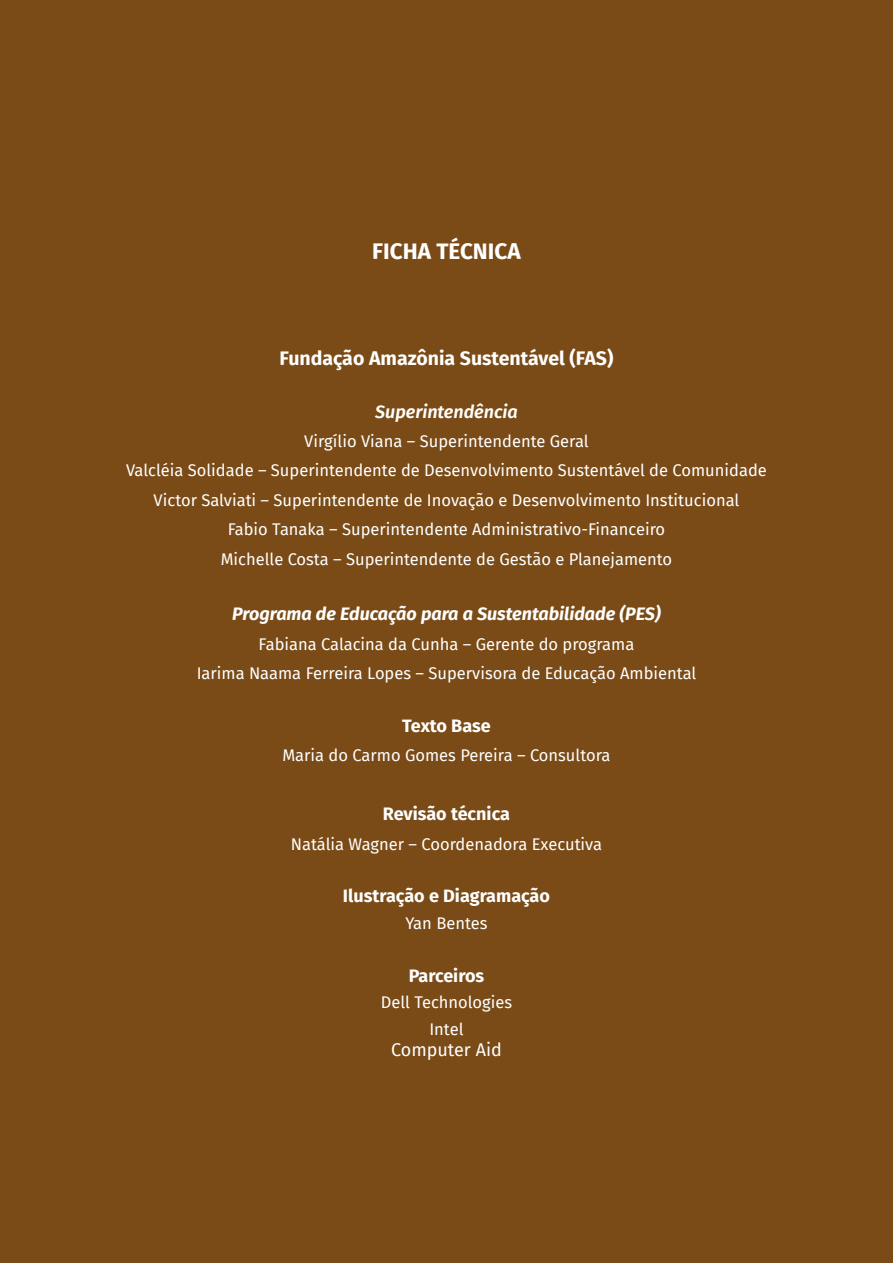
<style>
.page{position:relative;width:893px;height:1263px;background:#fff}
.page>*{position:absolute;margin:0;border:0;box-sizing:border-box;transform-origin:0 0}
.t1{font:700 22.5px "Fira Sans";color:#fff}
.t2{font:700 19.5px "Fira Sans";color:#fff}
.t3{font:700 18px "Fira Sans";color:#fff}
.t4{font:italic 700 18px "Fira Sans";color:#fff}
.t5{font:italic 600 18px "Fira Sans";color:#fff}
.t6{font:18px "Fira Sans";color:#fff}
.t7{font:16.5px/29.4px "Fira Sans";color:#fff;text-align:center}
</style>
<div class="page">
<div style="left:0;top:0;width:892px;height:1263px;background:#7a4b17"></div>
<h1 class="t1" style="left:372px;top:232px;width:150px">FICHA TÉCNICA</h1>
<p class="t2" style="left:280px;top:342px;width:335px">Fundação Amazônia Sustentável (FAS)</p>
<p class="t5" style="left:375px;top:397px;width:144px">Superintendência</p>
<p class="t7" style="left:126px;top:426px;width:642px">Virgílio Viana – Superintendente Geral<br>Valcléia Solidade – Superintendente de Desenvolvimento Sustentável de Comunidade Victor Salviati – Superintendente de Inovação e Desenvolvimento Institucional<br>Fabio Tanaka – Superintendente Administrativo-Financeiro<br>Michelle Costa – Superintendente de Gestão e Planejamento</p>
<p class="t4" style="left:232px;top:599px;width:430px">Programa de Educação para a Sustentabilidade (PES)</p>
<p class="t7" style="left:197px;top:629px;width:501px">Fabiana Calacina da Cunha – Gerente do programa<br>Iarima Naama Ferreira Lopes – Supervisora de Educação Ambiental</p>
<p class="t3" style="left:402px;top:711px;width:90px">Texto Base</p>
<p class="t7" style="left:282px;top:740px;width:330px">Maria do Carmo Gomes Pereira – Consultora</p>
<p class="t3" style="left:383px;top:799px;width:129px">Revisão técnica</p>
<p class="t7" style="left:291px;top:829px;width:313px">Natália Wagner – Coordenadora Executiva</p>
<p class="t3" style="left:343px;top:881px;width:209px">Ilustração e Diagramação</p>
<p class="t7" style="left:406px;top:908px;width:83px">Yan Bentes</p>
<p class="t3" style="left:409px;top:960px;width:77px">Parceiros</p>
<p class="t7" style="left:381px;top:989px;width:133px;line-height:26.4px">Dell Technologies<br>Intel</p>
<p class="t6" style="left:391px;top:1036px;width:112px">Computer Aid</p>
</div>
